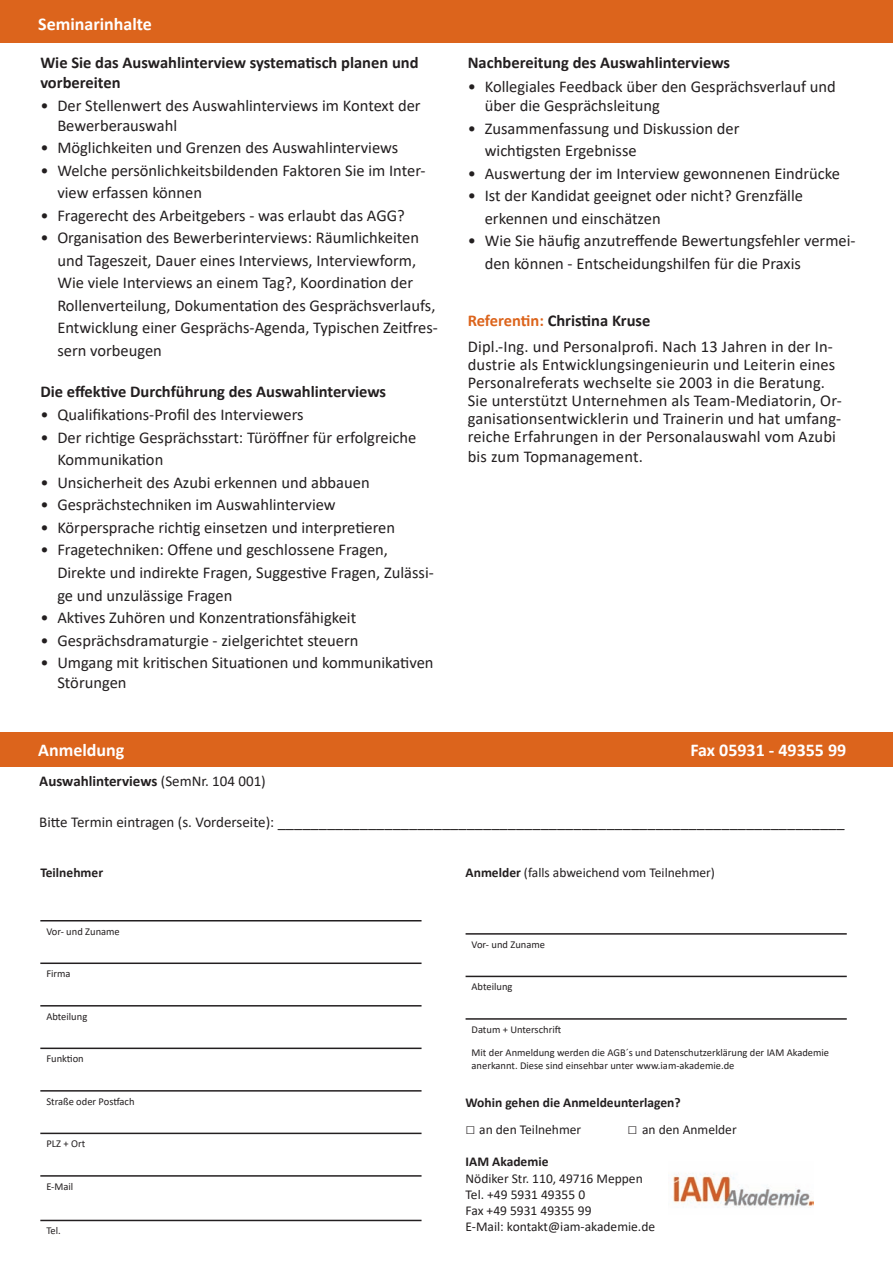
<style>
.page{position:relative;width:893px;height:1263px;background:#fff}
.page>*{position:absolute;margin:0;border:0;box-sizing:border-box;transform-origin:0 0}
.t1{font:700 18px "Calibri";color:#fff}
.t2{font:16.5px/22.5px "Calibri";color:#231f20}
.t3{font:700 16.5px/19.5px "Calibri";color:#231f20}
.t4{font:700 15px "Calibri";color:#231f20}
.t5{font:13.5px/16.2px "Calibri";color:#231f20}
.t6{font:700 13.5px "Calibri";color:#231f20}
.t7{font:10.5px/12.6px "Calibri";color:#231f20}
.s1{font-weight:700;color:#dc641c}
.s2{font-weight:700}
.s3{font-weight:400}
.s4{font-size:15px}
.s5{font-family:"Arial";font-weight:700;font-size:16.5px}
</style>
<div class="page">
<hr style="left:40px;top:1132px;width:382px;height:2px;background:#231f20">
<hr style="left:40px;top:1175px;width:382px;height:2px;background:#231f20">
<hr style="left:40px;top:1220px;width:382px;height:1px;background:#231f20">
<hr style="left:40px;top:920px;width:382px;height:1px;background:#231f20">
<hr style="left:40px;top:962px;width:382px;height:2px;background:#231f20">
<hr style="left:40px;top:1005px;width:382px;height:1px;background:#231f20">
<hr style="left:40px;top:1047px;width:382px;height:2px;background:#231f20">
<hr style="left:40px;top:1090px;width:382px;height:1px;background:#231f20">
<hr style="left:466px;top:933px;width:381px;height:2px;background:#231f20">
<hr style="left:466px;top:976px;width:381px;height:1px;background:#231f20">
<hr style="left:466px;top:1018px;width:381px;height:2px;background:#231f20">
<div style="left:0;top:0;width:893px;height:43px;background:#dc641c"></div>
<div style="left:0;top:733px;width:893px;height:34px;background:#dc641c"></div>
<img style="left:673px;top:1173px;width:141px;height:35px">
<p class="t1" style="left:38px;top:11px;width:115px">Seminarinhalte</p>
<p class="t3" style="left:40px;top:53px;width:380px">Wie Sie das Auswahlinterview systematisch planen und vorbereiten</p>
<p class="t2" style="left:57px;top:96px;width:365px;line-height:19.5px;text-indent:-17px">• Der Stellenwert des Auswahlinterviews im Kontext der<br>Bewerberauswahl</p>
<p class="t2" style="left:40px;top:136px;width:359px">• Möglichkeiten und Grenzen des Auswahlinterviews</p>
<p class="t2" style="left:57px;top:159px;width:370px;text-indent:-17px">• Welche persönlichkeitsbildenden Faktoren Sie im Inter&shy;view erfassen können</p>
<p class="t2" style="left:40px;top:204px;width:366px">• Fragerecht des Arbeitgebers - was erlaubt das AGG?</p>
<p class="t2" style="left:57px;top:226px;width:382px;text-indent:-17px">• Organisation des Bewerberinterviews: Räumlichkeiten und Tageszeit, Dauer eines Interviews, Interviewform, Wie viele Interviews an einem Tag?, Koordination der Rollenverteilung, Dokumentation des Gesprächsverlaufs, Entwicklung einer Gesprächs-Agenda, Typischen Zeitfres&shy;sern vorbeugen</p>
<p class="t3" style="left:40px;top:381px;width:347px">Die effektive Durchführung des Auswahlinterviews</p>
<p class="t2" style="left:40px;top:403px;width:265px">• Qualifikations-Profil des Interviewers</p>
<p class="t2" style="left:57px;top:426px;width:361px;text-indent:-17px">• Der richtige Gesprächsstart: Türöffner für erfolgreiche<br>Kommunikation</p>
<p class="t2" style="left:40px;top:471px;width:331px">• Unsicherheit des Azubi erkennen und abbauen</p>
<p class="t2" style="left:40px;top:493px;width:297px">• Gesprächstechniken im Auswahlinterview</p>
<p class="t2" style="left:40px;top:516px;width:356px">• Körpersprache richtig einsetzen und interpretieren</p>
<p class="t2" style="left:57px;top:538px;width:378px;text-indent:-17px">• Fragetechniken: Offene und geschlossene Fragen,<br>Direkte und indirekte Fragen, Suggestive Fragen, Zulässi&shy;ge und unzulässige Fragen</p>
<p class="t2" style="left:40px;top:606px;width:317px">• Aktives Zuhören und Konzentrationsfähigkeit</p>
<p class="t2" style="left:40px;top:628px;width:320px">• Gesprächsdramaturgie - zielgerichtet steuern</p>
<p class="t2" style="left:57px;top:652px;width:378px;line-height:19.5px;text-indent:-17px">• Umgang mit kritischen Situationen und kommunikativen<br>Störungen</p>
<p class="t3" style="left:468px;top:53px;width:264px">Nachbereitung des Auswahlinterviews</p>
<p class="t2" style="left:485px;top:76px;width:353px;line-height:19.5px;text-indent:-17px">• Kollegiales Feedback über den Gesprächsverlauf und über die Gesprächsleitung</p>
<p class="t2" style="left:485px;top:117px;width:256px;text-indent:-17px">• Zusammenfassung und Diskussion der wichtigsten Ergebnisse</p>
<p class="t2" style="left:468px;top:162px;width:374px">• Auswertung der im Interview gewonnenen Eindrücke</p>
<p class="t2" style="left:485px;top:184px;width:320px;text-indent:-17px">• Ist der Kandidat geeignet oder nicht? Grenzfälle erkennen und einschätzen</p>
<p class="t2" style="left:485px;top:229px;width:372px;text-indent:-17px">• Wie Sie häufig anzutreffende Bewertungsfehler vermei&shy;den können - Entscheidungshilfen für die Praxis</p>
<p class="t2" style="left:468px;top:307px;width:367px;line-height:26.5px"><span class="s1">Referentin:</span> <span class="s2">Christina Kruse<br></span>Dipl.-Ing. und Personalprofi. Nach 13 Jahren in der In-</p>
<p class="t2" style="left:468px;top:355px;width:376px;line-height:18px">dustrie als Entwicklungsingenieurin und Leiterin eines Personalreferats wechselte sie 2003 in die Beratung.<br>Sie unterstützt Unternehmen als Team-Mediatorin, Or&shy;ganisationsentwicklerin und Trainerin und hat umfang&shy;reiche Erfahrungen in der Personalauswahl vom Azubi</p>
<p class="t2" style="left:468px;top:445px;width:177px">bis zum Topmanagement.</p>
<p class="t1" style="left:38px;top:738px;width:88px">Anmeldung</p>
<p class="t1" style="left:690px;top:738px;width:158px">Fax 05931 - 49355 99</p>
<p class="t4" style="left:39px;top:770px;width:228px">Auswahlinterviews <span class="s3">(SemNr. 104 001)</span></p>
<p class="t2" style="left:39px;top:809px;width:807px"><span class="s4">Bitte Termin eintragen (s. Vorderseite):</span> _____________________________________________________________________</p>
<p class="t6" style="left:40px;top:863px;width:64px">Teilnehmer</p>
<p class="t7" style="left:46px;top:924px;width:75px">Vor- und Zuname</p>
<p class="t7" style="left:46px;top:967px;width:26px">Firma</p>
<p class="t7" style="left:46px;top:1009px;width:42px">Abteilung</p>
<p class="t7" style="left:46px;top:1052px;width:39px">Funktion</p>
<p class="t7" style="left:46px;top:1095px;width:90px">Straße oder Postfach</p>
<p class="t7" style="left:46px;top:1137px;width:40px">PLZ + Ort</p>
<p class="t7" style="left:46px;top:1180px;width:29px">E-Mail</p>
<p class="t7" style="left:46px;top:1224px;width:16px">Tel.</p>
<p class="t5" style="left:466px;top:864px;width:251px"><span class="s2">Anmelder</span> (falls abweichend vom Teilnehmer)</p>
<p class="t7" style="left:472px;top:938px;width:75px">Vor- und Zuname</p>
<p class="t7" style="left:472px;top:980px;width:42px">Abteilung</p>
<p class="t7" style="left:472px;top:1023px;width:91px">Datum + Unterschrift</p>
<p class="t7" style="left:472px;top:1046px;width:359px">Mit der Anmeldung werden die AGB´s und Datenschutzerklärung der IAM Akademie anerkannt. Diese sind einsehbar unter www.iam-akademie.de</p>
<p class="t6" style="left:466px;top:1093px;width:217px">Wohin gehen die Anmeldeunterlagen?</p>
<p class="t5" style="left:466px;top:1121px;width:117px"><span class="s5">□</span> an den Teilnehmer</p>
<p class="t5" style="left:628px;top:1121px;width:111px"><span class="s5">□</span> an den Anmelder</p>
<p class="t6" style="left:466px;top:1152px;width:84px">IAM Akademie</p>
<p class="t5" style="left:466px;top:1170px;width:191px">Nödiker Str. 110, 49716 Meppen<br>Tel. +49 5931 49355 0<br>Fax +49 5931 49355 99<br>E-Mail: kontakt@iam-akademie.de</p>
</div>
